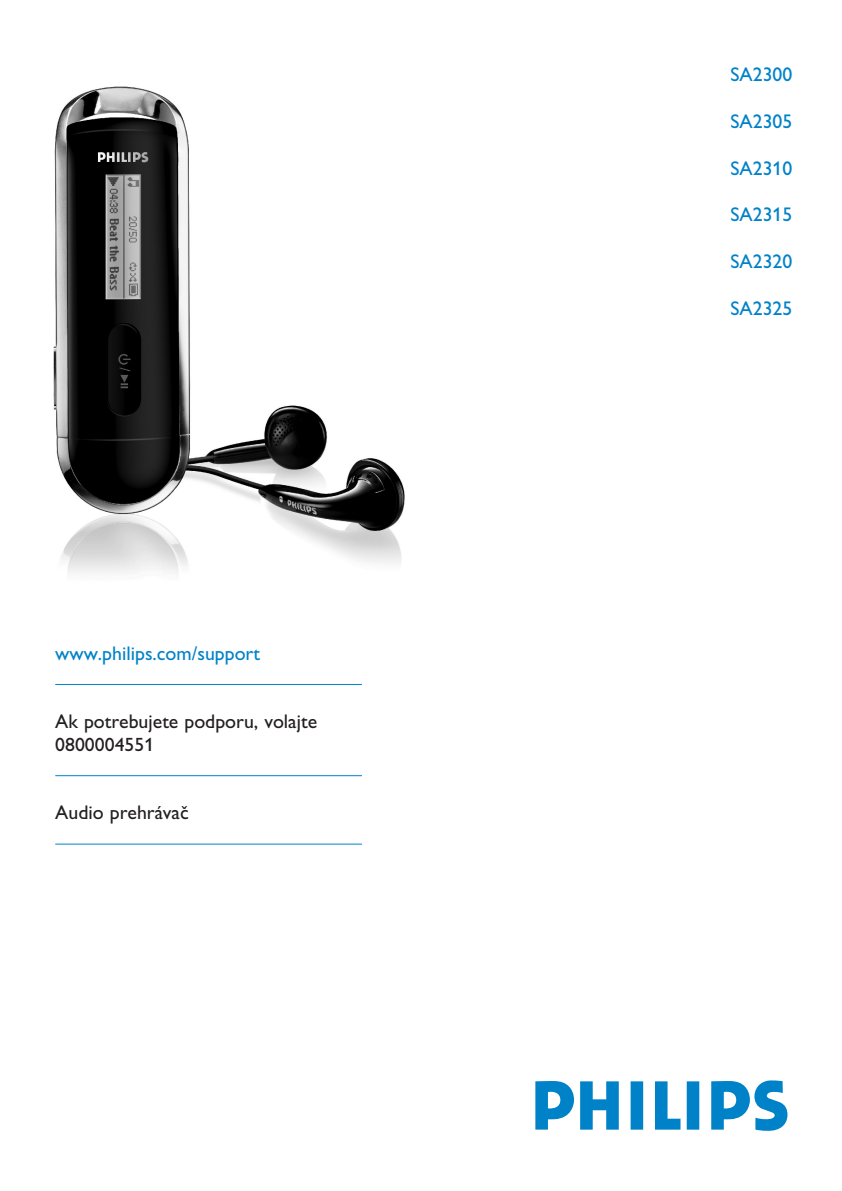
<style>
.page{position:relative;width:842px;height:1191px;background:#fff}
.page>*{position:absolute;margin:0;border:0;box-sizing:border-box;transform-origin:0 0}
.t1{font:19.8px "Gill Sans Alt CE";color:#231f20}
.t2{font:19.8px "Gill Alt One";color:#0082c8}
.t3{font:19.8px "Gill Sans Alt CE";color:#0082c8}
.t4{font:19.2px "Gill Sans Alt CE";color:#231f20}
</style>
<div class="page">
<svg style="left:535px;top:1080px;width:252px;height:51px"></svg>
<hr style="left:55px;top:684px;width:307px;height:1px;background:#0082c8">
<hr style="left:55px;top:775px;width:307px;height:1px;background:#0082c8">
<hr style="left:55px;top:843px;width:307px;height:1px;background:#0082c8">
<img style="left:54px;top:86px;width:351px;height:488px">
<p class="t3" style="left:55px;top:646px;width:206px">www.philips.com/support</p>
<p class="t1" style="left:55px;top:714px;width:263px">Ak potrebujete podporu, volajte</p>
<p class="t4" style="left:55px;top:737px;width:100px">0800004551</p>
<p class="t1" style="left:55px;top:805px;width:135px">Audio prehrávač</p>
<p class="t2" style="left:730px;top:68px;width:63px">SA2300</p>
<p class="t2" style="left:730px;top:114px;width:63px">SA2305</p>
<p class="t2" style="left:730px;top:161px;width:63px">SA2310</p>
<p class="t2" style="left:730px;top:208px;width:63px">SA2315</p>
<p class="t2" style="left:730px;top:254px;width:63px">SA2320</p>
<p class="t2" style="left:730px;top:301px;width:63px">SA2325</p>
</div>
